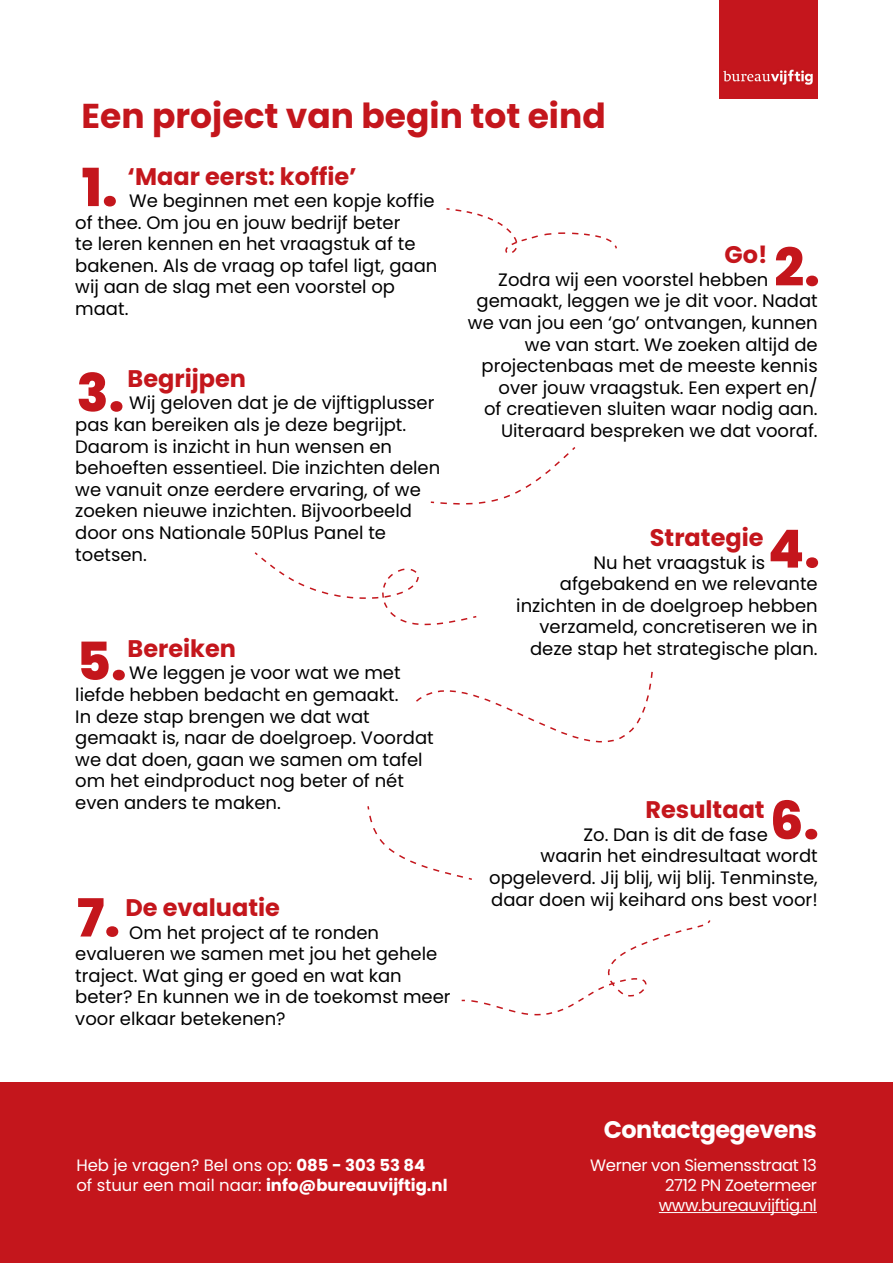
<style>
.page{position:relative;width:893px;height:1263px;background:#fff}
.page>*{position:absolute;margin:0;border:0;box-sizing:border-box;transform-origin:0 0}
.t1{font:800 52.5px "Poppins";color:#c4161c}
.t2{font:700 34.5px "Poppins";color:#c4161c}
.t3{font:700 24px "Poppins";color:#c4161c}
.t4{font:700 24px "Poppins";letter-spacing:-.025em;color:#fff}
.t5{font:18px/21.6px "Poppins";color:#000}
.t6{font:16.5px/19.8px "Poppins";color:#fff}
.t7{font:16.5px/19.8px "Poppins";letter-spacing:-.025em;color:#fff;text-align:right}
.s1{font-weight:700}
</style>
<div class="page">
<svg style="left:446px;top:208px;width:171px;height:45px"></svg>
<svg style="left:254px;top:552px;width:223px;height:74px"></svg>
<svg style="left:430px;top:447px;width:146px;height:58px"></svg>
<svg style="left:367px;top:806px;width:105px;height:74px"></svg>
<svg style="left:461px;top:920px;width:250px;height:96px"></svg>
<svg style="left:414px;top:671px;width:239px;height:168px"></svg>
<div style="left:0;top:1082px;width:893px;height:181px;background:#c4161c"></div>
<hr style="left:659px;top:1212px;width:158px;height:1px;background:#fff">
<div style="left:720px;top:0;width:98px;height:98px;background:#c5161d"></div>
<h2 class="t2" style="left:82px;top:96px;width:526px">Een project van begin tot eind</h2>
<h3 class="t3" style="left:128px;top:162px;width:231px">‘Maar eerst: koffie’</h3>
<p class="t5" style="left:75px;top:190px;width:364px;text-indent:54px">We beginnen met een kopje koffie of thee. Om jou en jouw bedrijf beter<br>te leren kennen en het vraagstuk af te bakenen. Als de vraag op tafel ligt, gaan wij aan de slag met een voorstel op maat.</p>
<h1 class="t1" style="left:82px;top:157px;width:38px">1.</h1>
<h3 class="t3" style="left:724px;top:241px;width:44px">Go!</h3>
<p class="t5" style="left:498px;top:269px;width:272px">Zodra wij een voorstel hebben</p>
<p class="t5" style="left:477px;top:290px;width:343px">gemaakt, leggen we je dit voor. Nadat</p>
<p class="t5" style="left:468px;top:312px;width:351px">we van jou een ‘go’ ontvangen, kunnen</p>
<p class="t5" style="left:525px;top:334px;width:294px">we van start. We zoeken altijd de</p>
<p class="t5" style="left:482px;top:355px;width:338px">projectenbaas met de meeste kennis</p>
<p class="t5" style="left:499px;top:377px;width:321px">over jouw vraagstuk. Een expert en/</p>
<p class="t5" style="left:484px;top:398px;width:335px">of creatieven sluiten waar nodig aan.</p>
<p class="t5" style="left:501px;top:420px;width:318px">Uiteraard bespreken we dat vooraf.</p>
<h1 class="t1" style="left:774px;top:237px;width:47px">2.</h1>
<h3 class="t3" style="left:128px;top:365px;width:120px">Begrijpen</h3>
<p class="t5" style="left:75px;top:392px;width:367px;text-indent:54px">Wij geloven dat je de vijftigplusser pas kan bereiken als je deze begrijpt.<br>Daarom is inzicht in hun wensen en behoeften essentieel. Die inzichten delen we vanuit onze eerdere ervaring, of we zoeken nieuwe inzichten. Bijvoorbeeld door ons Nationale 50Plus Panel te toetsen.</p>
<h1 class="t1" style="left:77px;top:362px;width:49px">3.</h1>
<h3 class="t3" style="left:650px;top:524px;width:115px">Strategie</h3>
<p class="t5" style="left:594px;top:551px;width:173px">Nu het vraagstuk is</p>
<p class="t5" style="left:560px;top:573px;width:259px">afgebakend en we relevante</p>
<p class="t5" style="left:516px;top:595px;width:303px">inzichten in de doelgroep hebben</p>
<p class="t5" style="left:539px;top:616px;width:280px">verzameld, concretiseren we in</p>
<h1 class="t1" style="left:768px;top:519px;width:54px">4.</h1>
<h3 class="t3" style="left:128px;top:635px;width:110px">Bereiken</h3>
<p class="t5" style="left:530px;top:638px;width:289px">deze stap het strategische plan.</p>
<p class="t5" style="left:75px;top:662px;width:360px;text-indent:54px">We leggen je voor wat we met liefde hebben bedacht en gemaakt.<br>In deze stap brengen we dat wat gemaakt is, naar de doelgroep. Voordat we dat doen, gaan we samen om tafel om het eindproduct nog beter of nét even anders te maken.</p>
<h1 class="t1" style="left:77px;top:631px;width:52px">5.</h1>
<h1 class="t1" style="left:770px;top:790px;width:51px">6.</h1>
<h3 class="t3" style="left:645px;top:796px;width:121px">Resultaat</h3>
<p class="t5" style="left:583px;top:824px;width:186px">Zo. Dan is dit de fase</p>
<p class="t5" style="left:541px;top:845px;width:279px">waarin het eindresultaat wordt</p>
<p class="t5" style="left:489px;top:867px;width:330px">opgeleverd. Jij blij, wij blij. Tenminste,</p>
<p class="t5" style="left:491px;top:888px;width:328px">daar doen wij keihard ons best voor!</p>
<h3 class="t3" style="left:125px;top:894px;width:156px">De evaluatie</h3>
<p class="t5" style="left:75px;top:921px;width:377px;text-indent:54px">Om het project af te ronden evalueren we samen met jou het gehele traject. Wat ging er goed en wat kan beter? En kunnen we in de toekomst meer voor elkaar betekenen?</p>
<h1 class="t1" style="left:77px;top:888px;width:45px">7.</h1>
<p class="t6" style="left:76px;top:1156px;width:373px">Heb je vragen? Bel ons op: <span class="s1">085 - 303 53 84<br></span>of stuur een mail naar: <span class="s1">info@bureauvijftig.nl</span></p>
<h3 class="t4" style="left:604px;top:1116px;width:215px">Contactgegevens</h3>
<p class="t7" style="left:590px;top:1156px;width:228px">Werner von Siemensstraat 13<br>2712 PN Zoetermeer www.bureauvijftig.nl</p>
</div>
